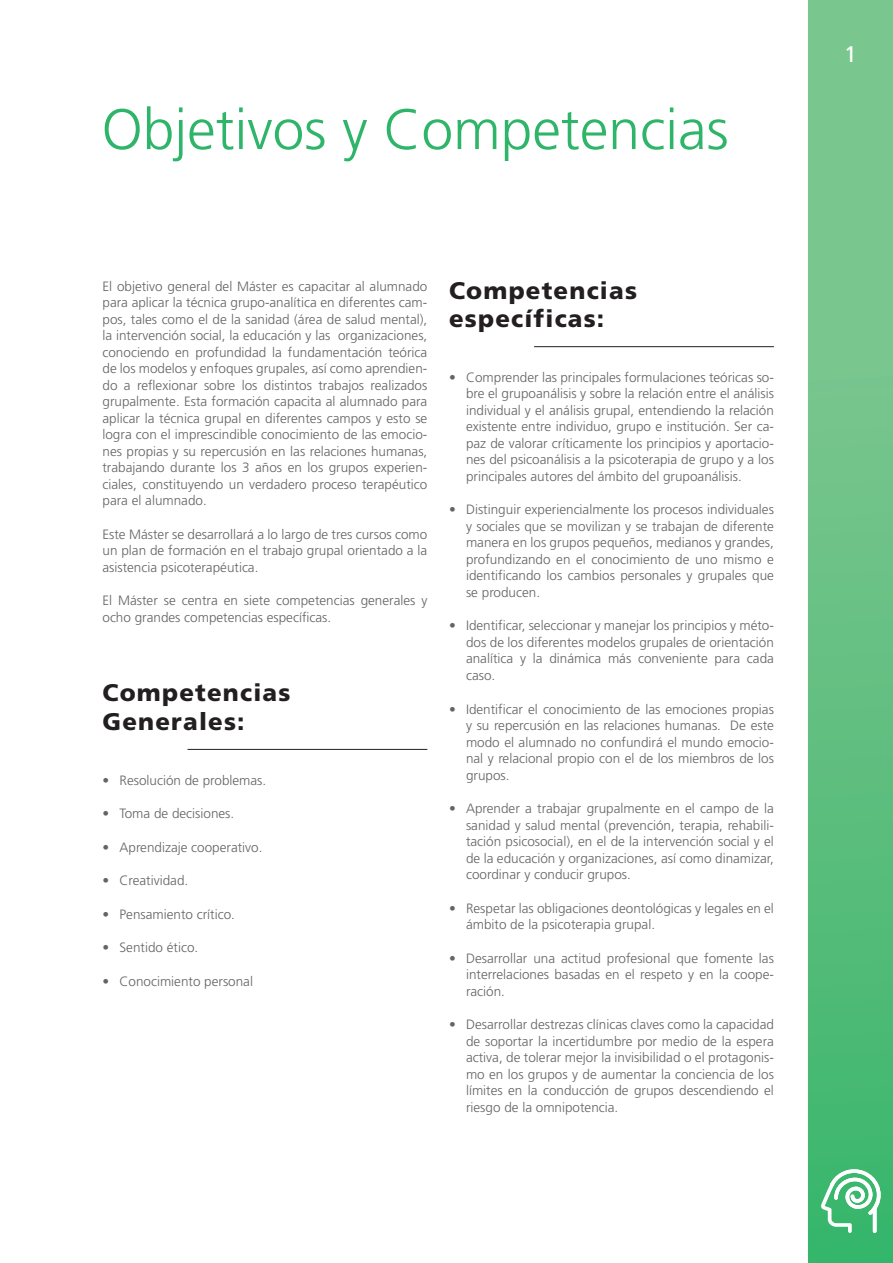
<style>
.page{position:relative;width:893px;height:1263px;background:#fff}
.page>*{position:absolute;margin:0;border:0;box-sizing:border-box;transform-origin:0 0}
.t1{font:300 57px "Frutiger LT Std";color:#2fb56a}
.t2{font:900 24px/28.5px "Frutiger LT Std";letter-spacing:.05em;color:#231f20}
.t3{font:22.5px "Frutiger LT Std";color:#fff}
.t4{font:300 13.5px/16.5px "Frutiger LT Std";color:#636466;text-align:justify}
</style>
<div class="page">
<svg style="left:808px;top:0;width:85px;height:1263px;background:#64c082"></svg>
<svg style="left:820px;top:1169px;width:61px;height:64px"></svg>
<hr style="left:188px;top:749px;width:239px;height:1px;background:#231f20">
<hr style="left:534px;top:346px;width:240px;height:1px;background:#231f20">
<h1 class="t1" style="left:102px;top:105px;width:628px">Objetivos y Competencias</h1>
<p class="t4" style="left:102px;top:278px;width:326px">El objetivo general del Máster es capacitar al alumnado para aplicar la técnica grupo-analítica en diferentes cam&shy;pos, tales como el de la sanidad (área de salud mental), la intervención social, la educación y las organizaciones, conociendo en profundidad la fundamentación teórica de los modelos y enfoques grupales, así como aprendien&shy;do a reflexionar sobre los distintos trabajos realizados grupalmente. Esta formación capacita al alumnado para aplicar la técnica grupal en diferentes campos y esto se logra con el imprescindible conocimiento de las emocio&shy;nes propias y su repercusión en las relaciones humanas, trabajando durante los 3 años en los grupos experien&shy;ciales, constituyendo un verdadero proceso terapéutico para el alumnado.</p>
<p class="t4" style="left:102px;top:526px;width:326px">Este Máster se desarrollará a lo largo de tres cursos como un plan de formación en el trabajo grupal orientado a la asistencia psicoterapéutica.</p>
<p class="t4" style="left:102px;top:593px;width:326px">El Máster se centra en siete competencias generales y ocho grandes competencias específicas.</p>
<h2 class="t2" style="left:102px;top:680px;width:189px">Competencias<br>Generales:</h2>
<p class="t4" style="left:102px;top:772px;width:165px">• Resolución de problemas.</p>
<p class="t4" style="left:102px;top:806px;width:133px">• Toma de decisiones.</p>
<p class="t4" style="left:102px;top:839px;width:162px">• Aprendizaje cooperativo.</p>
<p class="t4" style="left:102px;top:873px;width:87px">• Creatividad.</p>
<p class="t4" style="left:102px;top:906px;width:134px">• Pensamiento crítico.</p>
<p class="t4" style="left:102px;top:940px;width:97px">• Sentido ético.</p>
<p class="t4" style="left:102px;top:973px;width:152px">• Conocimiento personal</p>
<h2 class="t2" style="left:449px;top:277px;width:189px">Competencias específicas:</h2>
<p class="t4" style="left:466px;top:370px;width:309px;text-indent:-17px">• Comprender las principales formulaciones teóricas so&shy;bre el grupoanálisis y sobre la relación entre el análisis individual y el análisis grupal, entendiendo la relación existente entre individuo, grupo e institución. Ser ca&shy;paz de valorar críticamente los principios y aportacio&shy;nes del psicoanálisis a la psicoterapia de grupo y a los principales autores del ámbito del grupoanálisis.</p>
<p class="t4" style="left:466px;top:502px;width:309px;text-indent:-17px">• Distinguir experiencialmente los procesos individuales y sociales que se movilizan y se trabajan de diferente manera en los grupos pequeños, medianos y grandes, profundizando en el conocimiento de uno mismo e identificando los cambios personales y grupales que se producen.</p>
<p class="t4" style="left:466px;top:618px;width:309px;text-indent:-17px">• Identificar, seleccionar y manejar los principios y méto&shy;dos de los diferentes modelos grupales de orientación analítica y la dinámica más conveniente para cada caso.</p>
<p class="t4" style="left:466px;top:701px;width:309px;text-indent:-17px">• Identificar el conocimiento de las emociones propias y su repercusión en las relaciones humanas. De este modo el alumnado no confundirá el mundo emocio&shy;nal y relacional propio con el de los miembros de los grupos.</p>
<p class="t4" style="left:466px;top:801px;width:309px;text-indent:-17px">• Aprender a trabajar grupalmente en el campo de la sanidad y salud mental (prevención, terapia, rehabili&shy;tación psicosocial), en el de la intervención social y el de la educación y organizaciones, así como dinamizar, coordinar y conducir grupos.</p>
<p class="t4" style="left:466px;top:900px;width:309px;text-indent:-17px">• Respetar las obligaciones deontológicas y legales en el ámbito de la psicoterapia grupal.</p>
<p class="t4" style="left:466px;top:950px;width:309px;text-indent:-17px">• Desarrollar una actitud profesional que fomente las interrelaciones basadas en el respeto y en la coope&shy;ración.</p>
<p class="t4" style="left:466px;top:1017px;width:309px;text-indent:-17px">• Desarrollar destrezas clínicas claves como la capacidad de soportar la incertidumbre por medio de la espera activa, de tolerar mejor la invisibilidad o el protagonis&shy;mo en los grupos y de aumentar la conciencia de los límites en la conducción de grupos descendiendo el riesgo de la omnipotencia.</p>
<h3 class="t3" style="left:844px;top:44px;width:14px">1</h3>
</div>
